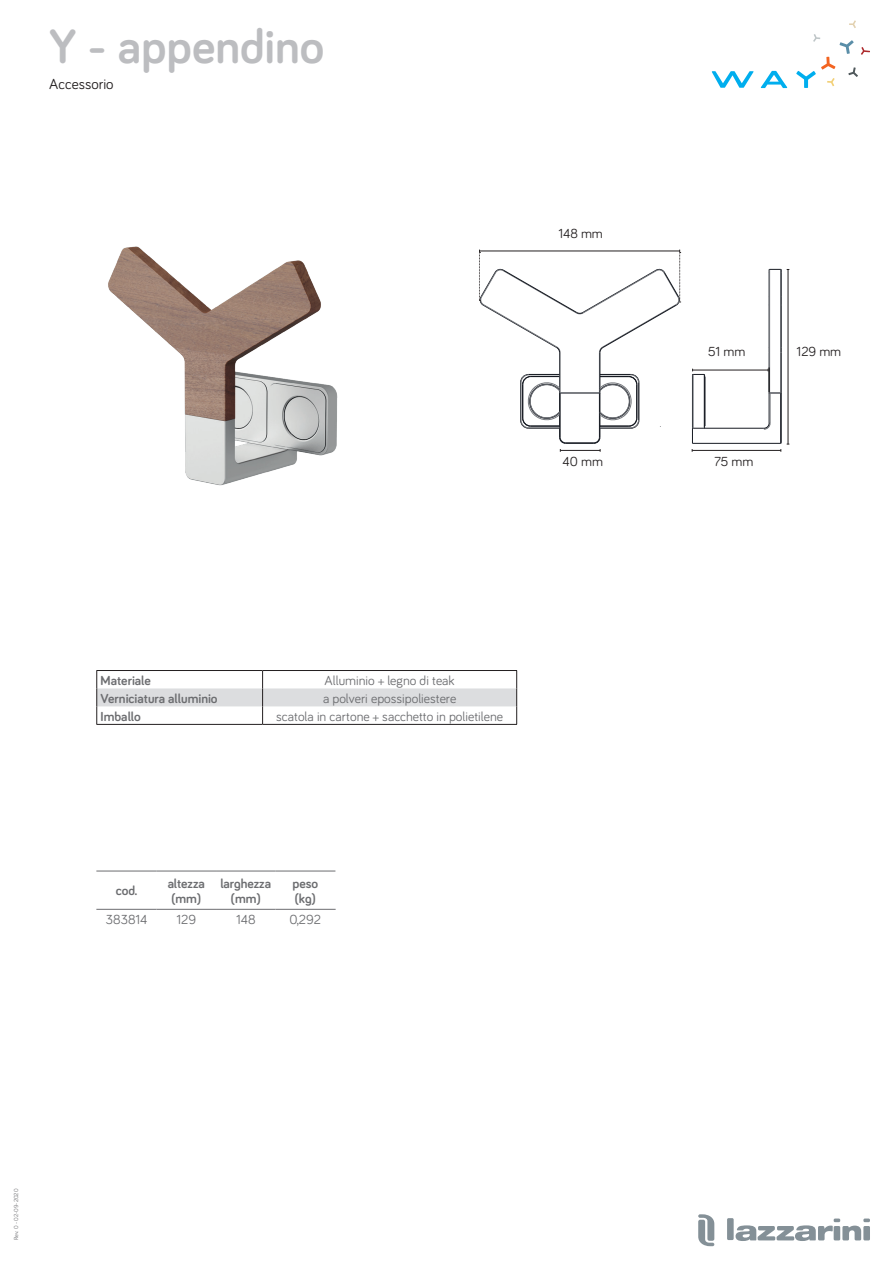
<style>
.page{position:relative;width:893px;height:1263px;background:#fff}
.page>*{position:absolute;margin:0;border:0;box-sizing:border-box;transform-origin:0 0}
.t1{font:700 49.5px "Bariol";color:#bcbdc0}
.t2{font:15px "Bariol";color:#231f20}
.t3{font:13.5px "Bariol";color:#6c6d70}
.t4{font:700 13.5px/15px "Bariol";color:#6c6d70}
.t5{font:13.5px "Bariol";color:#231f20}
.t6{font:6px "Bariol";color:#6c6d70}
</style>
<div class="page">
<svg style="left:849px;top:20px;width:7px;height:8px"></svg>
<svg style="left:796px;top:34px;width:74px;height:54px"></svg>
<svg style="left:761px;top:71px;width:26px;height:17px"></svg>
<svg style="left:712px;top:71px;width:41px;height:17px"></svg>
<svg style="left:698px;top:1214px;width:16px;height:32px"></svg>
<svg style="left:727px;top:1218px;width:143px;height:23px"></svg>
<img style="left:108px;top:246px;width:230px;height:240px">
<hr style="left:560px;top:393px;width:40px;height:1px;background:#161a22">
<hr style="left:559px;top:393px;width:1px;height:44px;background:#161a22">
<hr style="left:560px;top:393px;width:1px;height:44px;background:#161a22">
<hr style="left:599px;top:393px;width:1px;height:44px;background:#161a22">
<hr style="left:600px;top:393px;width:1px;height:44px;background:#161a22">
<hr style="left:692px;top:443px;width:89px;height:1px;background:#161a22">
<hr style="left:704px;top:428px;width:60px;height:1px;background:#161a22">
<hr style="left:705px;top:377px;width:1px;height:49px;background:#161a22">
<hr style="left:769px;top:393px;width:1px;height:30px;background:#161a22">
<hr style="left:769px;top:269px;width:1px;height:84px;background:#73767b">
<hr style="left:770px;top:393px;width:1px;height:30px;background:#73767b">
<hr style="left:780px;top:269px;width:1px;height:84px;background:#73767b">
<hr style="left:780px;top:393px;width:1px;height:50px;background:#161a22">
<hr style="left:781px;top:270px;width:1px;height:83px;background:#161a22">
<hr style="left:781px;top:393px;width:1px;height:50px;background:#161a22">
<svg style="left:763px;top:423px;width:7px;height:6px"></svg>
<hr style="left:560px;top:392px;width:40px;height:1px;background:#73767b">
<hr style="left:559px;top:353px;width:1px;height:40px;background:#161a22">
<hr style="left:560px;top:353px;width:1px;height:40px;background:#73767b">
<hr style="left:599px;top:353px;width:1px;height:40px;background:#73767b">
<hr style="left:600px;top:353px;width:1px;height:40px;background:#161a22">
<hr style="left:639px;top:382px;width:1px;height:38px;background:#161a22">
<hr style="left:692px;top:375px;width:1px;height:53px;background:#161a22">
<hr style="left:693px;top:374px;width:1px;height:54px;background:#73767b">
<hr style="left:704px;top:375px;width:1px;height:53px;background:#161a22">
<hr style="left:769px;top:353px;width:1px;height:40px;background:#73767b">
<hr style="left:780px;top:353px;width:1px;height:40px;background:#73767b">
<hr style="left:781px;top:353px;width:1px;height:40px;background:#161a22">
<svg style="left:520px;top:374px;width:40px;height:55px"></svg>
<svg style="left:599px;top:374px;width:40px;height:55px"></svg>
<svg style="left:692px;top:426px;width:14px;height:17px"></svg>
<hr style="left:96px;top:670px;width:167px;height:1px;background:#231f20">
<hr style="left:263px;top:670px;width:254px;height:1px;background:#231f20">
<hr style="left:96px;top:724px;width:167px;height:1px;background:#231f20">
<hr style="left:263px;top:724px;width:254px;height:1px;background:#231f20">
<svg style="left:96px;top:671px;width:421px;height:53px"></svg>
<svg style="left:96px;top:908px;width:239px;height:1px"></svg>
<hr style="left:156px;top:871px;width:1px;height:38px;background:#fff">
<hr style="left:216px;top:871px;width:1px;height:38px;background:#fff">
<hr style="left:275px;top:871px;width:1px;height:38px;background:#fff">
<hr style="left:96px;top:871px;width:60px;height:1px;background:#6c6d70">
<hr style="left:156px;top:871px;width:60px;height:1px;background:#6c6d70">
<hr style="left:216px;top:871px;width:60px;height:1px;background:#6c6d70">
<hr style="left:276px;top:871px;width:59px;height:1px;background:#6c6d70">
<hr style="left:96px;top:909px;width:60px;height:1px;background:#6c6d70">
<hr style="left:156px;top:909px;width:60px;height:1px;background:#6c6d70">
<hr style="left:216px;top:909px;width:60px;height:1px;background:#6c6d70">
<hr style="left:276px;top:909px;width:60px;height:1px;background:#6c6d70">
<hr style="left:788px;top:269px;width:1px;height:175px;background:#231f20">
<svg style="left:768px;top:269px;width:21px;height:4px"></svg>
<svg style="left:559px;top:437px;width:42px;height:15px"></svg>
<svg style="left:479px;top:250px;width:202px;height:103px"></svg>
<hr style="left:692px;top:450px;width:89px;height:1px;background:#231f20">
<svg style="left:780px;top:442px;width:9px;height:10px"></svg>
<hr style="left:693px;top:370px;width:75px;height:1px;background:#231f20">
<svg style="left:768px;top:367px;width:14px;height:27px"></svg>
<svg style="left:692px;top:369px;width:14px;height:8px"></svg>
<h1 class="t1" style="left:49px;top:12px;width:277px">Y - appendino</h1>
<p class="t2" style="left:49px;top:74px;width:66px">Accessorio</p>
<p class="t5" style="left:558px;top:224px;width:46px">148 mm</p>
<p class="t5" style="left:708px;top:342px;width:39px">51 mm</p>
<p class="t5" style="left:563px;top:452px;width:42px">40 mm</p>
<p class="t5" style="left:714px;top:452px;width:41px">75 mm</p>
<p class="t5" style="left:797px;top:342px;width:46px">129 mm</p>
<p class="t4" style="left:101px;top:672px;width:52px">Materiale</p>
<p class="t3" style="left:325px;top:671px;width:132px">Alluminio + legno di teak</p>
<p class="t4" style="left:101px;top:690px;width:119px">Verniciatura alluminio</p>
<p class="t3" style="left:323px;top:689px;width:135px">a polveri epossipoliestere</p>
<p class="t4" style="left:101px;top:708px;width:42px">Imballo</p>
<p class="t3" style="left:276px;top:707px;width:228px">scatola in cartone + sacchetto in polietilene</p>
<p class="t4" style="left:116px;top:883px;width:23px">cod.</p>
<p class="t4" style="left:168px;top:875px;width:39px">altezza (mm)</p>
<p class="t4" style="left:220px;top:875px;width:52px;text-align:center">larghezza (mm)</p>
<p class="t4" style="left:293px;top:875px;width:27px">peso (kg)</p>
<p class="t3" style="left:106px;top:910px;width:43px">383814</p>
<p class="t3" style="left:176px;top:910px;width:21px">129</p>
<p class="t3" style="left:236px;top:910px;width:21px">148</p>
<p class="t3" style="left:290px;top:910px;width:33px">0,292</p>
<p class="t6" style="left:12px;top:1240px;width:53px;rotate:-90deg">Rev. 0 - 02-09-2020</p>
</div>
